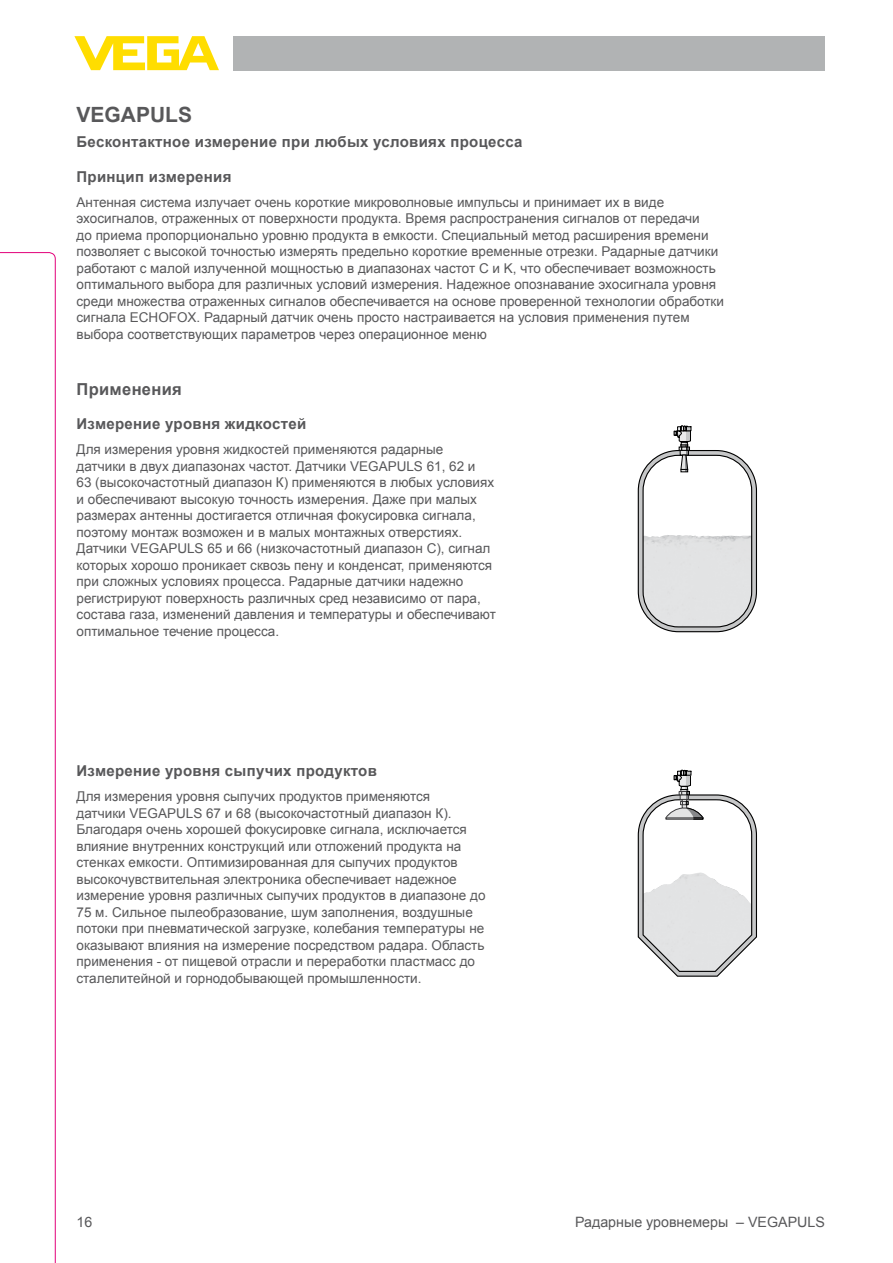
<style>
.page{position:relative;width:893px;height:1263px;background:#fff}
.page>*{position:absolute;margin:0;border:0;box-sizing:border-box;transform-origin:0 0}
.t1{font:700 21px "Arial";color:#58585a}
.t2{font:700 16.5px "Arial";letter-spacing:.02em;color:#58585a}
.t3{font:700 15px "Arial";letter-spacing:.02em;color:#58585a}
.t4{font:14.25px "Arial";color:#58585a}
.t5{font:13.5px/16.5px "Arial";color:#58585a}
</style>
<div class="page">
<div style="left:234px;top:36px;width:591px;height:34px;background:#b1b3b4"></div>
<svg style="left:74px;top:36px;width:145px;height:34px"></svg>
<svg style="left:638px;top:425px;width:119px;height:207px"></svg>
<svg style="left:638px;top:770px;width:119px;height:207px"></svg>
<svg style="left:0;top:252px;width:56px;height:1011px"></svg>
<h1 class="t1" style="left:77px;top:100px;width:117px">VEGAPULS</h1>
<p class="t3" style="left:77px;top:132px;width:447px">Бесконтактное измерение при любых условиях процесса</p>
<p class="t3" style="left:77px;top:167px;width:156px">Принцип измерения</p>
<p class="t5" style="left:77px;top:194px;width:649px">Антенная система излучает очень короткие микроволновые импульсы и принимает их в виде эхосигналов, отраженных от поверхности продукта. Время распространения сигналов от передачи<br>до приема пропорционально уровню продукта в емкости. Специальный метод расширения времени позволяет с высокой точностью измерять предельно короткие временные отрезки. Радарные датчики работают с малой излученной мощностью в диапазонах частот C и K, что обеспечивает возможность оптимального выбора для различных условий измерения. Надежное опознавание эхосигнала уровня среди множества отраженных сигналов обеспечивается на основе проверенной технологии обработки сигнала ECHOFOX. Радарный датчик очень просто настраивается на условия применения путем выбора соответствующих параметров через операционное меню</p>
<p class="t2" style="left:77px;top:378px;width:107px">Применения</p>
<p class="t3" style="left:77px;top:414px;width:231px">Измерение уровня жидкостей</p>
<p class="t5" style="left:77px;top:441px;width:421px">Для измерения уровня жидкостей применяются радарные датчики в двух диапазонах частот. Датчики VEGAPULS 61, 62 и<br>63 (высокочастотный диапазон К) применяются в любых условиях и обеспечивают высокую точность измерения. Даже при малых размерах антенны достигается отличная фокусировка сигнала, поэтому монтаж возможен и в малых монтажных отверстиях.<br>Датчики VEGAPULS 65 и 66 (низкочастотный диапазон С), сигнал которых хорошо проникает сквозь пену и конденсат, применяются при сложных условиях процесса. Радарные датчики надежно регистрируют поверхность различных сред независимо от пара, состава газа, изменений давления и температуры и обеспечивают оптимальное течение процесса.</p>
<p class="t3" style="left:77px;top:761px;width:302px">Измерение уровня сыпучих продуктов</p>
<p class="t5" style="left:77px;top:788px;width:411px">Для измерения уровня сыпучих продуктов применяются<br>датчики VEGAPULS 67 и 68 (высокочастотный диапазон К).<br>Благодаря очень хорошей фокусировке сигнала, исключается влияние внутренних конструкций или отложений продукта на стенках емкости. Оптимизированная для сыпучих продуктов высокочувствительная электроника обеспечивает надежное измерение уровня различных сыпучих продуктов в диапазоне до 75 м. Сильное пылеобразование, шум заполнения, воздушные потоки при пневматической загрузке, колебания температуры не оказывают влияния на измерение посредством радара. Область применения - от пищевой отрасли и переработки пластмасс до сталелитейной и горнодобывающей промышленности.</p>
<p class="t4" style="left:77px;top:1212px;width:17px">16</p>
<p class="t4" style="left:575px;top:1212px;width:251px">Радарные уровнемеры – VEGAPULS</p>
</div>
